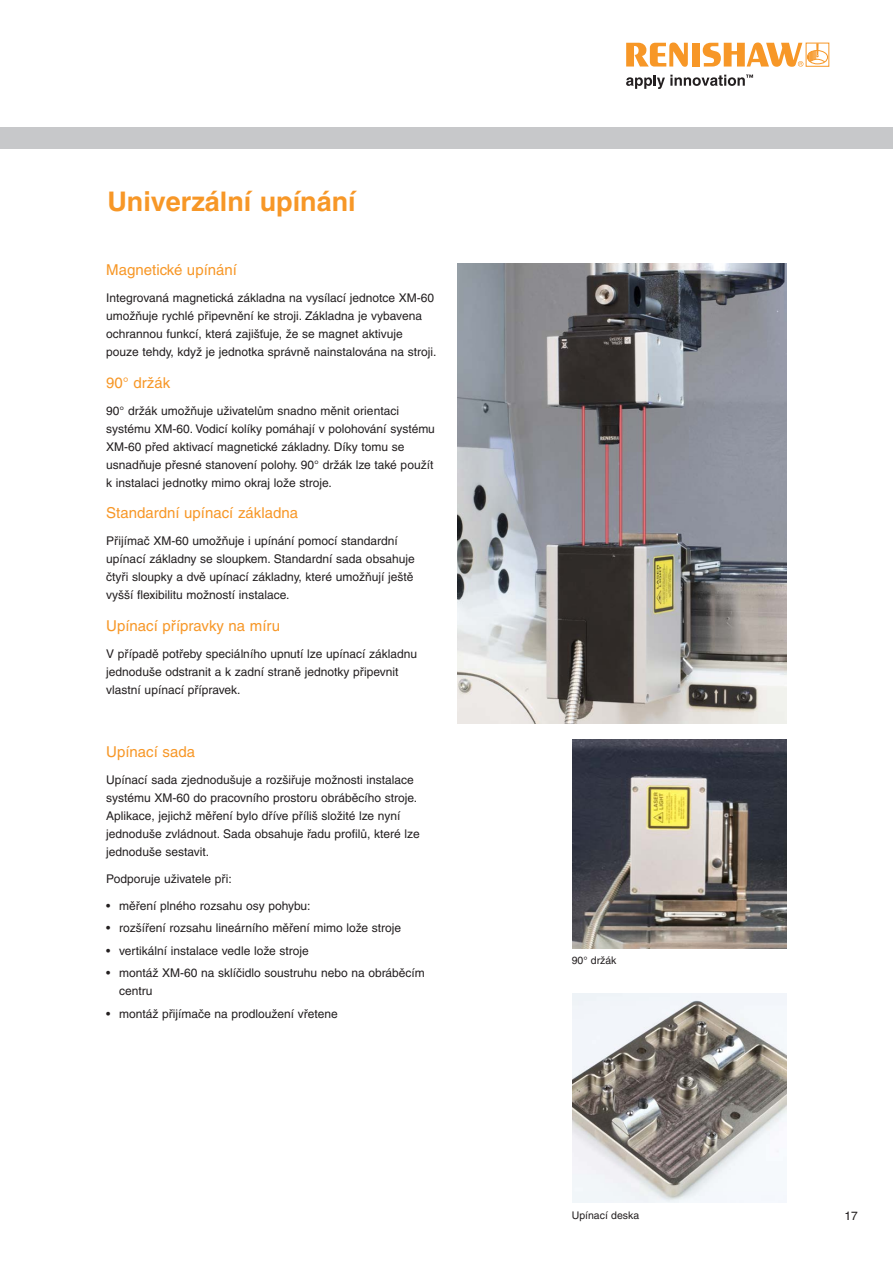
<style>
.page{position:relative;width:893px;height:1263px;background:#fff}
.page>*{position:absolute;margin:0;border:0;box-sizing:border-box;transform-origin:0 0}
.Page_title{font:700 27px "Helvetica LT Pro";color:#f79727}
.Paragraph_titles{font:15px "Helvetica CE";color:#f79727}
._8pt_text{font:12px/18px "Helvetica CE";color:#231f20}
.t1{font:12px "Helvetica LT Pro";color:#231f20}
._8pt_text-2{font:10.5px "Helvetica CE";color:#231f20}
.s1{font-family:"Helvetica"}
</style>
<div class="page">
<img style="left:572px;top:993px;width:215px;height:209px">
<img style="left:572px;top:739px;width:215px;height:209px">
<img style="left:457px;top:263px;width:330px;height:460px">
<svg style="left:626px;top:43px;width:62px;height:24px"></svg>
<div style="left:692px;top:43px;width:8px;height:24px;background:#f79727"></div>
<div style="left:807px;top:50px;width:21px;height:14px;border:1px solid #f79727;border-radius:50%"></div>
<svg style="left:703px;top:43px;width:122px;height:24px"></svg>
<svg style="left:626px;top:75px;width:127px;height:14px"></svg>
<div style="left:0;top:128px;width:893px;height:21px;background:#c7c8ca"></div>
<p class="Page_title" style="left:107px;top:185px;width:250px">Univerzální upínání</p>
<p class="Paragraph_titles" style="left:106px;top:261px;width:132px">Magnetické upínání</p>
<p class="_8pt_text" style="left:106px;top:289px;width:332px">Integrovaná magnetická základna na vysílací jednotce XM-60 umožňuje rychlé připevnění ke stroji. Základna je vybavena ochrannou funkcí, která zajišťuje, že se magnet aktivuje pouze tehdy, když je jednotka správně nainstalována na stroji.</p>
<p class="Paragraph_titles" style="left:106px;top:374px;width:65px">90° držák</p>
<p class="_8pt_text" style="left:106px;top:401px;width:330px">90° držák umožňuje uživatelům snadno měnit orientaci systému XM-60. Vodicí kolíky pomáhají v polohování systému XM-60 před aktivací magnetické základny. Díky tomu se usnadňuje přesné stanovení polohy. 90° držák lze také použít k instalaci jednotky mimo okraj lože stroje.</p>
<p class="Paragraph_titles" style="left:106px;top:504px;width:193px">Standardní upínací základna</p>
<p class="_8pt_text" style="left:106px;top:532px;width:310px">Přijímač XM-60 umožňuje i upínání pomocí standardní upínací základny se sloupkem. Standardní sada obsahuje čtyři sloupky a dvě upínací základny, které umožňují ještě vyšší flexibilitu možností instalace.</p>
<p class="Paragraph_titles" style="left:106px;top:617px;width:175px">Upínací přípravky na míru</p>
<p class="_8pt_text" style="left:106px;top:644px;width:312px">V případě potřeby speciálního upnutí lze upínací základnu jednoduše odstranit a k zadní straně jednotky připevnit vlastní upínací přípravek.</p>
<p class="Paragraph_titles" style="left:106px;top:743px;width:90px">Upínací sada</p>
<p class="_8pt_text" style="left:106px;top:770px;width:315px">Upínací sada zjednodušuje a rozšiřuje možnosti instalace systému XM-60 do pracovního prostoru obráběcího stroje.<br>Aplikace, jejichž měření bylo dříve příliš složité lze nyní jednoduše zvládnout. Sada obsahuje řadu profilů, které lze jednoduše sestavit.</p>
<p class="_8pt_text" style="left:106px;top:869px;width:127px">Podporuje uživatele při:</p>
<p class="_8pt_text" style="left:106px;top:896px;width:206px"><span class="s1">•</span> měření plného rozsahu osy pohybu:</p>
<p class="_8pt_text" style="left:106px;top:919px;width:296px"><span class="s1">•</span> rozšíření rozsahu lineárního měření mimo lože stroje</p>
<p class="_8pt_text" style="left:106px;top:941px;width:204px"><span class="s1">•</span> vertikální instalace vedle lože stroje</p>
<p class="_8pt_text" style="left:119px;top:964px;width:307px;text-indent:-13px"><span class="s1">•</span> montáž XM-60 na sklíčidlo soustruhu nebo na obráběcím centru</p>
<p class="_8pt_text" style="left:106px;top:1004px;width:233px"><span class="s1">•</span> montáž přijímače na prodloužení vřetene</p>
<p class="_8pt_text-2" style="left:572px;top:954px;width:46px">90° držák</p>
<p class="_8pt_text-2" style="left:572px;top:1209px;width:69px">Upínací deska</p>
<p class="t1" style="left:844px;top:1209px;width:15px">17</p>
</div>
